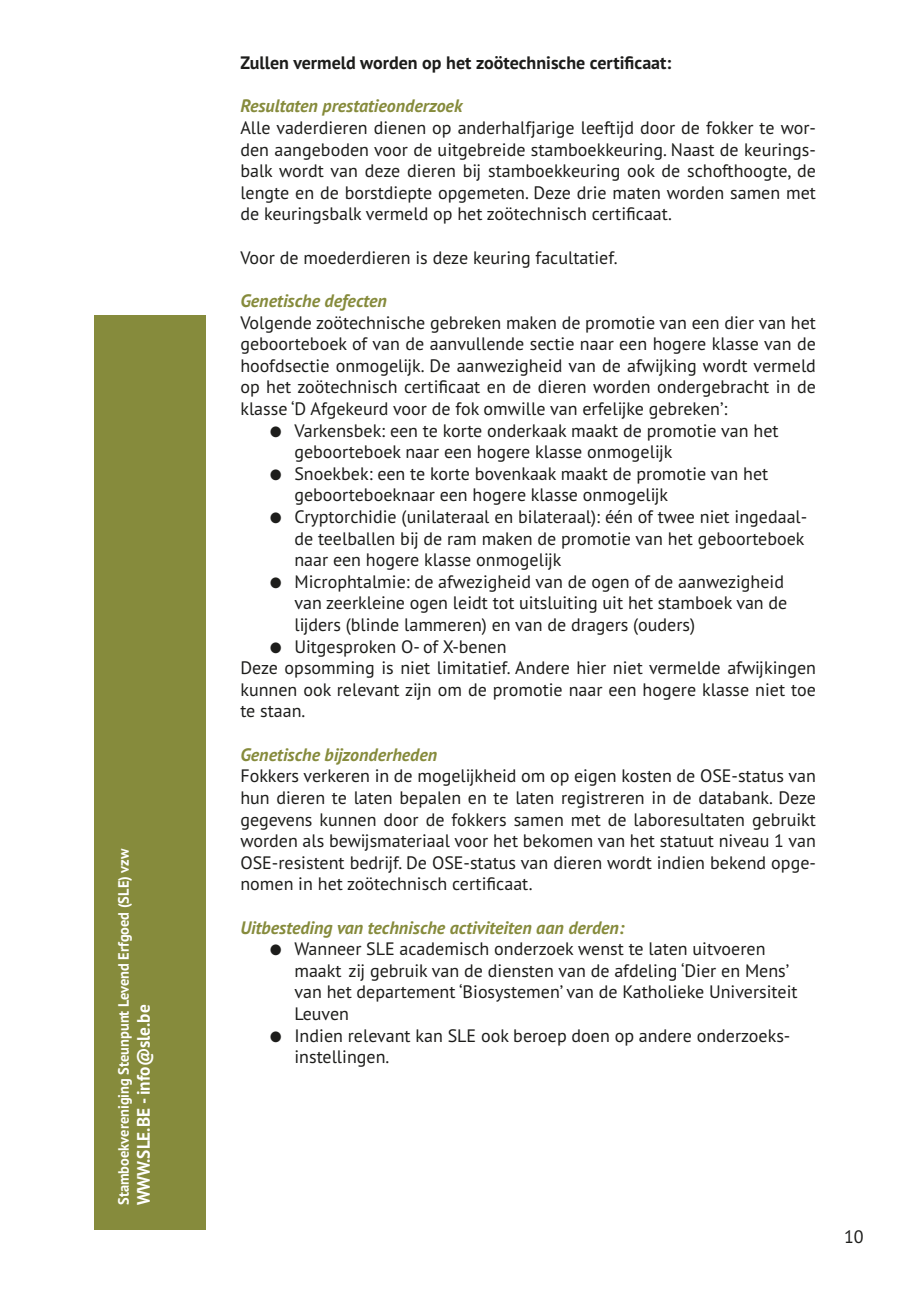
<style>
.page{position:relative;width:919px;height:1289px;background:#fff}
.page>*{position:absolute;margin:0;border:0;box-sizing:border-box;transform-origin:0 0}
.t1{font:18px/21.6px "PT Sans Pro";color:#1d1d1b}
.t2{font:italic 700 18px "PT Sans Pro";color:#868b3c}
.t3{font:700 18px "PT Sans Pro";color:#1d1d1b}
.t4{font:700 18px "PT Sans Pro";color:#fff;scale:.96 1}
.t5{font:700 15px "PT Sans Pro";color:#fff;scale:.96 1}
</style>
<div class="page">
<div style="left:94px;top:315px;width:112px;height:914px;background:#868b3c"></div>
<p class="t5" style="left:114px;top:1204px;width:372px;rotate:-90deg">Stamboekvereniging Steunpunt Levend Erfgoed (SLE) vzw</p>
<p class="t4" style="left:131px;top:1204px;width:210px;rotate:-90deg">WWW.SLE.BE - info@sle.be</p>
<p class="t3" style="left:240px;top:51px;width:432px">Zullen vermeld worden op het zoötechnische certificaat:</p>
<p class="t2" style="left:240px;top:94px;width:223px">Resultaten prestatieonderzoek</p>
<p class="t1" style="left:240px;top:116px;width:577px;text-align:justify">Alle vaderdieren dienen op anderhalfjarige leeftijd door de fokker te wor&shy;den aangeboden voor de uitgebreide stamboekkeuring. Naast de keurings&shy;balk wordt van deze dieren bij stamboekkeuring ook de schofthoogte, de lengte en de borstdiepte opgemeten. Deze drie maten worden samen met de keuringsbalk vermeld op het zoötechnisch certificaat.</p>
<p class="t1" style="left:240px;top:246px;width:379px">Voor de moederdieren is deze keuring facultatief.</p>
<p class="t2" style="left:240px;top:289px;width:148px">Genetische defecten</p>
<p class="t1" style="left:240px;top:311px;width:577px;text-align:justify">Volgende zoötechnische gebreken maken de promotie van een dier van het geboorteboek of van de aanvullende sectie naar een hogere klasse van de hoofdsectie onmogelijk. De aanwezigheid van de afwijking wordt vermeld op het zoötechnisch certificaat en de dieren worden ondergebracht in de klasse ‘D Afgekeurd voor de fok omwille van erfelijke gebreken’:</p>
<p class="t1" style="left:294px;top:419px;width:485px;text-indent:-24px">● Varkensbek: een te korte onderkaak maakt de promotie van het geboorteboek naar een hogere klasse onmogelijk</p>
<p class="t1" style="left:294px;top:462px;width:475px;text-indent:-24px">● Snoekbek: een te korte bovenkaak maakt de promotie van het geboorteboeknaar een hogere klasse onmogelijk</p>
<p class="t1" style="left:294px;top:505px;width:514px;text-indent:-24px">● Cryptorchidie (unilateraal en bilateraal): één of twee niet ingedaal&shy;de teelballen bij de ram maken de promotie van het geboorteboek naar een hogere klasse onmogelijk</p>
<p class="t1" style="left:294px;top:570px;width:494px;text-indent:-24px">● Microphtalmie: de afwezigheid van de ogen of de aanwezigheid van zeerkleine ogen leidt tot uitsluiting uit het stamboek van de lijders (blinde lammeren) en van de dragers (ouders)</p>
<p class="t1" style="left:240px;top:635px;width:577px;text-indent:30px">● Uitgesproken O- of X-benen<br>Deze opsomming is niet limitatief. Andere hier niet vermelde afwijkingen kunnen ook relevant zijn om de promotie naar een hogere klasse niet toe te staan.</p>
<p class="t2" style="left:240px;top:742px;width:198px">Genetische bijzonderheden</p>
<p class="t1" style="left:240px;top:764px;width:577px;text-align:justify">Fokkers verkeren in de mogelijkheid om op eigen kosten de OSE-status van hun dieren te laten bepalen en te laten registreren in de databank. Deze gegevens kunnen door de fokkers samen met de laboresultaten gebruikt worden als bewijsmateriaal voor het bekomen van het statuut niveau 1 van OSE-resistent bedrijf. De OSE-status van dieren wordt indien bekend opge&shy;nomen in het zoötechnisch certificaat.</p>
<p class="t2" style="left:240px;top:915px;width:385px">Uitbesteding van technische activiteiten aan derden:</p>
<p class="t1" style="left:294px;top:937px;width:504px;text-indent:-24px">● Wanneer SLE academisch onderzoek wenst te laten uitvoeren maakt zij gebruik van de diensten van de afdeling ‘Dier en Mens’ van het departement ‘Biosystemen’ van de Katholieke Universiteit Leuven</p>
<p class="t1" style="left:294px;top:1024px;width:497px;text-indent:-24px">● Indien relevant kan SLE ook beroep doen op andere onderzoeks&shy;instellingen.</p>
<p class="t1" style="left:844px;top:1225px;width:21px">10</p>
</div>
